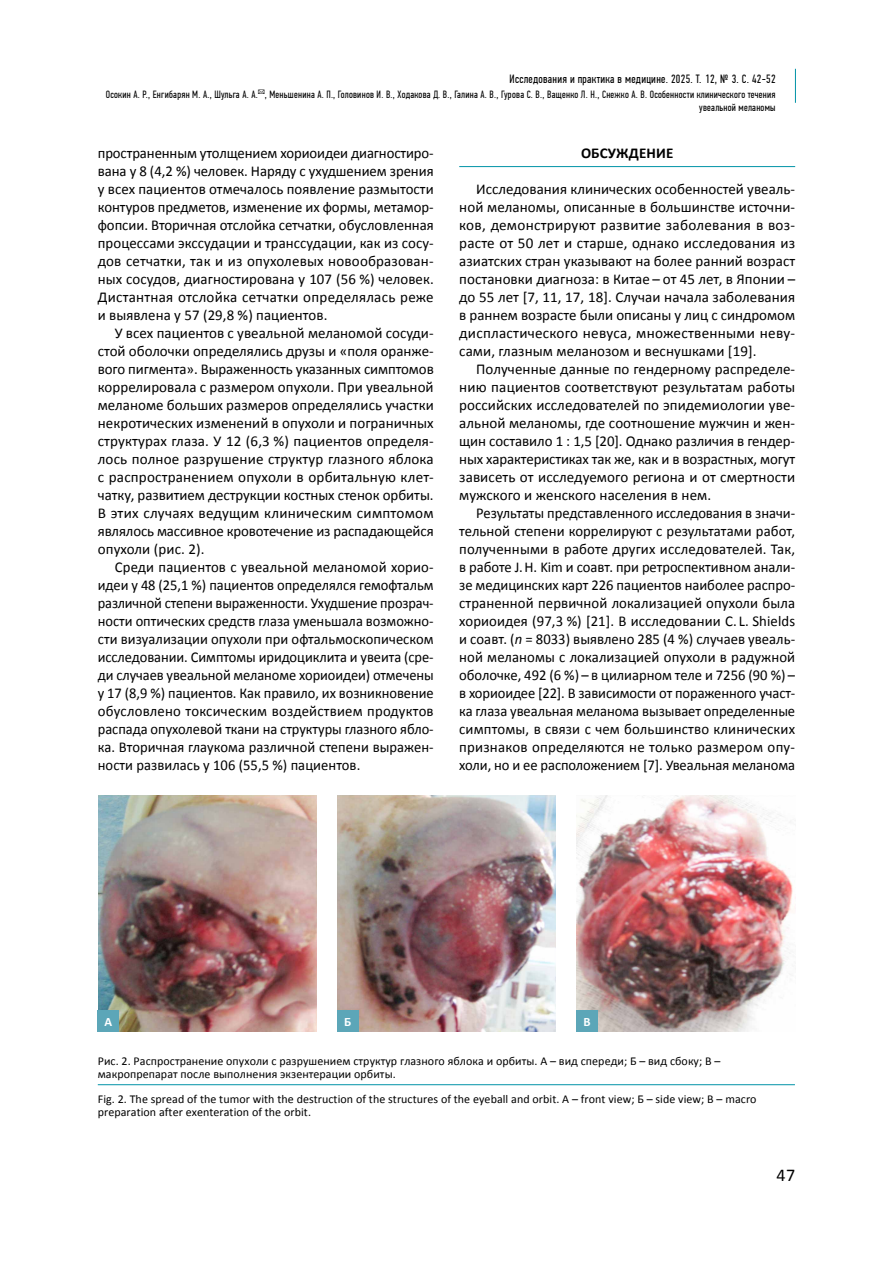
<style>
.page{position:relative;width:893px;height:1263px;background:#fff}
.page>*{position:absolute;margin:0;border:0;box-sizing:border-box;transform-origin:0 0}
.t1{font:18px "Calibri";color:#000}
.t2{font:15px/18px "Calibri";letter-spacing:.005em;color:#000;text-align:justify}
.t3{font:700 15px "Calibri";letter-spacing:.01em;color:#000}
.t4{font:700 12.75px "Calibri";color:#fff}
.t5{font:12px/13.5px "Calibri";letter-spacing:.005em;color:#000}
.t6{font:12px "PF Din Text Comp Pro";letter-spacing:.025em;color:#000}
.t7{font:10.5px/12.6px "PF Din Text Comp Pro";letter-spacing:.025em;color:#000;text-align:right}
.s1{font-style:italic}
</style>
<div class="page">
<hr style="left:795px;top:69px;width:1px;height:34px;background:#0093a7">
<hr style="left:459px;top:166px;width:336px;height:1px;background:#0093a7">
<img style="left:577px;top:795px;width:216px;height:237px">
<img style="left:337px;top:795px;width:219px;height:237px">
<img style="left:98px;top:795px;width:218px;height:237px">
<hr style="left:98px;top:1084px;width:697px;height:1px;background:#0093a7">
<div style="left:98px;top:1010px;width:21px;height:22px;background:#5ca6b8"></div>
<div style="left:337px;top:1010px;width:21px;height:22px;background:#5ca6b8"></div>
<div style="left:577px;top:1010px;width:21px;height:22px;background:#5ca6b8"></div>
<p class="t6" style="left:510px;top:72px;width:267px">Исследования и практика в медицине. 2025. Т. 12, № 3. С. 42-52</p>
<p class="t7" style="left:106px;top:88px;width:671px">Осокин А. Р., Енгибарян М. А., Шульга А. А. , Меньшенина А. П., Головинов И. В., Ходакова Д. В., Галина А. В., Гурова С. В., Ващенко Л. Н., Снежко А. В. Особенности клинического течения увеальной меланомы</p>
<p class="t2" style="left:98px;top:144px;width:337px">пространенным утолщением хориоидеи диагностиро&shy;вана у 8 (4,2 %) человек. Наряду с ухудшением зрения у всех пациентов отмечалось появление размытости контуров предметов, изменение их формы, метамор&shy;фопсии. Вторичная отслойка сетчатки, обусловленная процессами экссудации и транссудации, как из сосу&shy;дов сетчатки, так и из опухолевых новообразован&shy;ных сосудов, диагностирована у 107 (56 %) человек.<br>Дистантная отслойка сетчатки определялась реже и выявлена у 57 (29,8 %) пациентов.</p>
<p class="t2" style="left:98px;top:324px;width:337px;text-indent:17px">У всех пациентов с увеальной меланомой сосуди&shy;стой оболочки определялись друзы и «поля оранже&shy;вого пигмента». Выраженность указанных симптомов коррелировала с размером опухоли. При увеальной меланоме больших размеров определялись участки некротических изменений в опухоли и пограничных структурах глаза. У 12 (6,3 %) пациентов определя&shy;лось полное разрушение структур глазного яблока с распространением опухоли в орбитальную клет&shy;чатку, развитием деструкции костных стенок орбиты.<br>В этих случаях ведущим клиническим симптомом являлось массивное кровотечение из распадающейся опухоли (рис. 2).</p>
<p class="t2" style="left:98px;top:558px;width:337px;text-indent:17px">Среди пациентов с увеальной меланомой хорио&shy;идеи у 48 (25,1 %) пациентов определялся гемофтальм различной степени выраженности. Ухудшение прозрач&shy;ности оптических средств глаза уменьшала возможно&shy;сти визуализации опухоли при офтальмоскопическом исследовании. Симптомы иридоциклита и увеита (сре&shy;ди случаев увеальной меланоме хориоидеи) отмечены у 17 (8,9 %) пациентов. Как правило, их возникновение обусловлено токсическим воздействием продуктов распада опухолевой ткани на структуры глазного ябло&shy;ка. Вторичная глаукома различной степени выражен&shy;ности развилась у 106 (55,5 %) пациентов.</p>
<p class="t3" style="left:581px;top:144px;width:94px">ОБСУЖДЕНИЕ</p>
<p class="t2" style="left:459px;top:180px;width:337px;text-indent:17px">Исследования клинических особенностей увеаль&shy;ной меланомы, описанные в большинстве источни&shy;ков, демонстрируют развитие заболевания в воз&shy;расте от 50 лет и старше, однако исследования из азиатских стран указывают на более ранний возраст постановки диагноза: в Китае – от 45 лет, в Японии – до 55 лет [7, 11, 17, 18]. Случаи начала заболевания в раннем возрасте были описаны у лиц с синдромом диспластического невуса, множественными неву&shy;сами, глазным меланозом и веснушками [19].</p>
<p class="t2" style="left:459px;top:360px;width:337px;text-indent:17px">Полученные данные по гендерному распределе&shy;нию пациентов соответствуют результатам работы российских исследователей по эпидемиологии уве&shy;альной меланомы, где соотношение мужчин и жен&shy;щин составило 1 : 1,5 [20]. Однако различия в гендер&shy;ных характеристиках так же, как и в возрастных, могут зависеть от исследуемого региона и от смертности мужского и женского населения в нем.</p>
<p class="t2" style="left:459px;top:504px;width:337px;text-indent:17px">Результаты представленного исследования в значи&shy;тельной степени коррелируют с результатами работ, полученными в работе других исследователей. Так, в работе J.H. Kim и соавт. при ретроспективном анали&shy;зе медицинских карт 226 пациентов наиболее распро&shy;страненной первичной локализацией опухоли была хориоидея (97,3 %) [21]. В исследовании C. L. Shields и соавт. (<span class="s1">n</span> = 8033) выявлено 285 (4 %) случаев увеаль&shy;ной меланомы с локализацией опухоли в радужной оболочке, 492 (6 %) – в цилиарном теле и 7256 (90 %) – в хориоидее [22]. В зависимости от пораженного участ&shy;ка глаза увеальная меланома вызывает определенные симптомы, в связи с чем большинство клинических признаков определяются не только размером опу&shy;холи, но и ее расположением [7]. Увеальная меланома</p>
<p class="t4" style="left:105px;top:1014px;width:9px">А</p>
<p class="t4" style="left:344px;top:1014px;width:9px">Б</p>
<p class="t4" style="left:584px;top:1014px;width:9px">В</p>
<p class="t5" style="left:98px;top:1053px;width:624px">Рис. 2. Распространение опухоли с разрушением структур глазного яблока и орбиты. A – вид спереди; Б – вид сбоку; В – макропрепарат после выполнения экзентерации орбиты.</p>
<p class="t5" style="left:98px;top:1091px;width:660px">Fig. 2. The spread of the tumor with the destruction of the structures of the eyeball and orbit. A – front view; Б – side view; В – macro preparation after exenteration of the orbit.</p>
<p class="t1" style="left:776px;top:1164px;width:20px">47</p>
</div>
